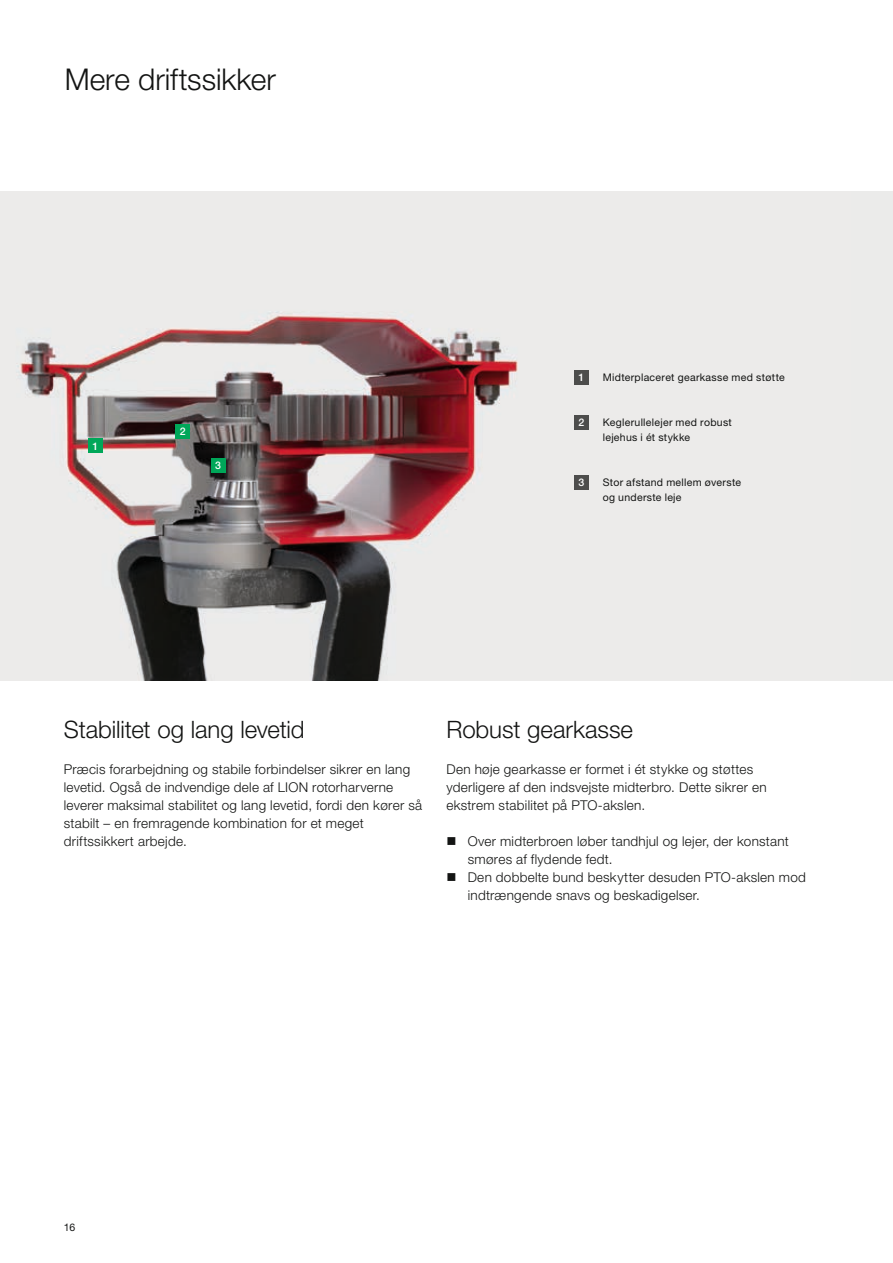
<style>
.page{position:relative;width:893px;height:1263px;background:#fff}
.page>*{position:absolute;margin:0;border:0;box-sizing:border-box;transform-origin:0 0}
.t1{font:300 30px "Helvetica Neue LTW1 G";letter-spacing:-.005em;color:#131413}
.t2{font:300 24px "Helvetica Neue LTW1 G";letter-spacing:-.005em;color:#131413}
.t3{font:300 13.5px/18px "Helvetica Neue LTW1 G";letter-spacing:.02em;color:#131413}
.t4{font:10.5px/15px "Helvetica Neue LTW1 G";letter-spacing:.03em;color:#131413}
.t5{font:500 10.5px "Helvetica Neue LTW1 G";color:#fff}
</style>
<div class="page">
<div style="left:0;top:191px;width:893px;height:489px;background:#ebebea"></div>
<img style="left:17px;top:312px;width:572px;height:368px">
<div style="left:88px;top:438px;width:15px;height:15px;background:#00a759"></div>
<div style="left:175px;top:424px;width:15px;height:15px;background:#00a759"></div>
<div style="left:211px;top:458px;width:15px;height:15px;background:#00a759"></div>
<div style="left:574px;top:370px;width:15px;height:15px;background:#4d4d4c"></div>
<div style="left:574px;top:415px;width:15px;height:14px;background:#4d4d4c"></div>
<div style="left:574px;top:475px;width:15px;height:15px;background:#4d4d4c"></div>
<h1 class="t1" style="left:65px;top:61px;width:213px">Mere driftssikker</h1>
<p class="t5" style="left:92px;top:440px;width:7px">1</p>
<p class="t5" style="left:180px;top:425px;width:7px">2</p>
<p class="t5" style="left:215px;top:459px;width:7px">3</p>
<p class="t5" style="left:579px;top:371px;width:7px">1</p>
<p class="t5" style="left:579px;top:416px;width:7px">2</p>
<p class="t5" style="left:579px;top:476px;width:7px">3</p>
<p class="t4" style="left:603px;top:370px;width:183px">Midterplaceret gearkasse med støtte</p>
<p class="t4" style="left:603px;top:415px;width:131px">Keglerullelejer med robust lejehus i ét stykke</p>
<p class="t4" style="left:603px;top:475px;width:140px">Stor afstand mellem øverste og underste leje</p>
<h2 class="t2" style="left:64px;top:715px;width:242px">Stabilitet og lang levetid</h2>
<p class="t3" style="left:64px;top:760px;width:360px">Præcis forarbejdning og stabile forbindelser sikrer en lang levetid. Også de indvendige dele af LION rotorharverne leverer maksimal stabilitet og lang levetid, fordi den kører så stabilt – en fremragende kombination for et meget driftssikkert arbejde.</p>
<h2 class="t2" style="left:446px;top:715px;width:188px">Robust gearkasse</h2>
<p class="t3" style="left:446px;top:760px;width:322px">Den høje gearkasse er formet i ét stykke og støttes yderligere af den indsvejste midterbro. Dette sikrer en ekstrem stabilitet på PTO-akslen.</p>
<p class="t3" style="left:468px;top:832px;width:323px;text-indent:-21px">■ Over midterbroen løber tandhjul og lejer, der konstant smøres af flydende fedt.</p>
<p class="t3" style="left:468px;top:868px;width:340px;text-indent:-21px">■ Den dobbelte bund beskytter desuden PTO-akslen mod indtrængende snavs og beskadigelser.</p>
<p class="t4" style="left:64px;top:1219px;width:13px">16</p>
</div>
